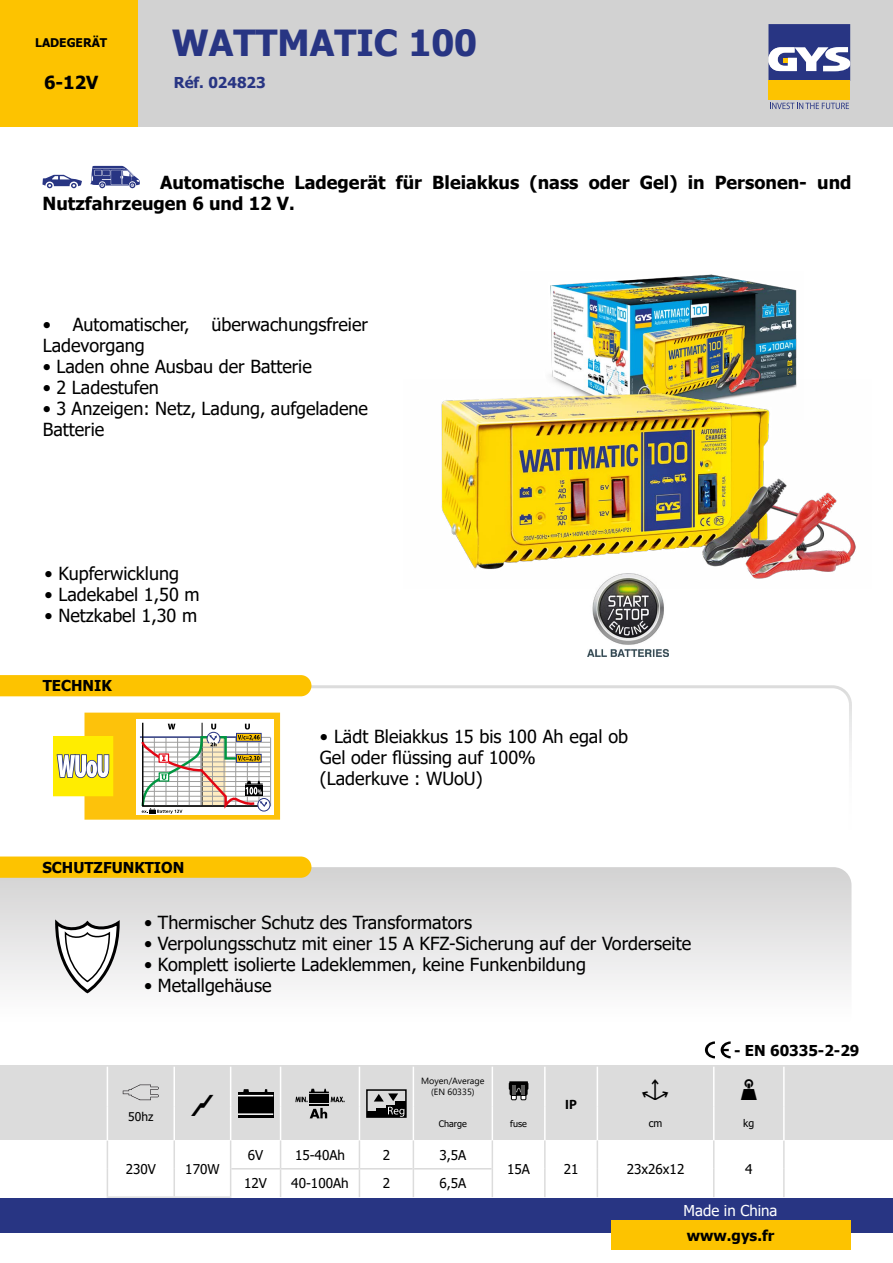
<style>
.page{position:relative;width:893px;height:1263px;background:#fff}
.page>*{position:absolute;margin:0;border:0;box-sizing:border-box;transform-origin:0 0}
.t1{font:700 36px "Tahoma";color:#283583}
.t2{font:18px/21px "Tahoma";color:#000}
.t3{font:700 18px/21px "Tahoma";color:#000}
.t4{font:700 15px "Tahoma";color:#000}
.t5{font:15px "Tahoma";color:#fff}
.t6{font:700 15px "Tahoma";color:#283583}
.t7{font:13.5px "Tahoma";color:#000}
.t8{font:700 13.5px "Myriad Pro";color:#000}
.t9{font:700 12px "Tahoma";color:#000}
.t10{font:12px "Tahoma";color:#000}
.t11{font:10.5px "Tahoma";color:#000}
.t12{font:9px/10.8px "Segoe UI";color:#000;text-align:center}
.t13{font:9px "Tahoma";color:#000}
</style>
<div class="page">
<div style="left:0;top:1065px;width:893px;height:75px;background:#dcdcdc"></div>
<div style="left:137px;top:0;width:756px;height:127px;background:#d2d2d2"></div>
<div style="left:0;top:1198px;width:893px;height:34px;background:#283583"></div>
<div style="left:768px;top:81px;width:82px;height:19px;background:#fdc300"></div>
<svg style="left:768px;top:24px;width:82px;height:57px;background:#676ea1"></svg>
<svg style="left:770px;top:103px;width:79px;height:6px"></svg>
<div style="left:0;top:0;width:137px;height:127px;background:#fdc300"></div>
<div style="left:611px;top:1220px;width:239px;height:30px;background:#fdc300"></div>
<svg style="left:0;top:867px;width:851px;height:120px"></svg>
<svg style="left:0;top:685px;width:852px;height:135px"></svg>
<div style="left:0;top:675px;width:311px;height:21px;background:#fdc300"></div>
<svg style="left:0;top:856px;width:311px;height:22px;background:#fcc409"></svg>
<svg style="left:54px;top:916px;width:67px;height:78px"></svg>
<img style="left:588px;top:588px;width:80px;height:68px">
<img style="left:550px;top:274px;width:247px;height:105px">
<img style="left:441px;top:379px;width:415px;height:209px">
<div style="left:86px;top:714px;width:193px;height:104px;background:#fdc20b"></div>
<div style="left:84px;top:713px;width:196px;height:107px;border:3px solid #fdc20b"></div>
<div style="left:137px;top:719px;width:137px;height:96px;background:#fff"></div>
<hr style="left:143px;top:801px;width:127px;height:1px;background:#9d9d9c">
<hr style="left:143px;top:796px;width:127px;height:1px;background:#9d9d9c">
<hr style="left:143px;top:791px;width:127px;height:1px;background:#9d9d9c">
<hr style="left:143px;top:786px;width:127px;height:1px;background:#9d9d9c">
<hr style="left:143px;top:781px;width:127px;height:1px;background:#9d9d9c">
<hr style="left:143px;top:776px;width:127px;height:1px;background:#9d9d9c">
<hr style="left:143px;top:771px;width:127px;height:1px;background:#9d9d9c">
<hr style="left:143px;top:766px;width:127px;height:1px;background:#9d9d9c">
<hr style="left:143px;top:762px;width:127px;height:1px;background:#9d9d9c">
<hr style="left:143px;top:757px;width:127px;height:1px;background:#9d9d9c">
<hr style="left:143px;top:752px;width:127px;height:1px;background:#9d9d9c">
<hr style="left:143px;top:747px;width:127px;height:1px;background:#9d9d9c">
<hr style="left:143px;top:742px;width:127px;height:1px;background:#9d9d9c">
<hr style="left:143px;top:737px;width:127px;height:1px;background:#9d9d9c">
<hr style="left:270px;top:738px;width:1px;height:68px;background:#9d9d9c">
<div style="left:257px;top:798px;width:13px;height:13px;border:1px solid #283583;border-radius:50%"></div>
<svg style="left:140px;top:722px;width:128px;height:92px"></svg>
<div style="left:54px;top:737px;width:58px;height:58px;background:#ffed00"></div>
<div style="left:53px;top:736px;width:60px;height:60px;border:3px solid #ffed00"></div>
<svg style="left:57px;top:754px;width:52px;height:24px"></svg>
<hr style="left:174px;top:1067px;width:1px;height:39px;background:#fff">
<hr style="left:230px;top:1067px;width:1px;height:39px;background:#fff">
<hr style="left:280px;top:1067px;width:1px;height:39px;background:#fff">
<hr style="left:359px;top:1067px;width:1px;height:39px;background:#fff">
<hr style="left:413px;top:1067px;width:1px;height:39px;background:#fff">
<hr style="left:492px;top:1067px;width:1px;height:39px;background:#fff">
<hr style="left:544px;top:1067px;width:2px;height:39px;background:#fff">
<hr style="left:597px;top:1067px;width:1px;height:39px;background:#fff">
<hr style="left:713px;top:1067px;width:1px;height:39px;background:#fff">
<hr style="left:174px;top:1106px;width:1px;height:34px;background:#fff">
<hr style="left:230px;top:1106px;width:1px;height:34px;background:#fff">
<hr style="left:280px;top:1106px;width:1px;height:34px;background:#fff">
<hr style="left:359px;top:1106px;width:1px;height:34px;background:#fff">
<hr style="left:413px;top:1106px;width:1px;height:34px;background:#fff">
<hr style="left:492px;top:1106px;width:1px;height:34px;background:#fff">
<hr style="left:544px;top:1106px;width:2px;height:34px;background:#fff">
<hr style="left:597px;top:1106px;width:1px;height:34px;background:#fff">
<hr style="left:713px;top:1106px;width:1px;height:34px;background:#fff">
<svg style="left:107px;top:1140px;width:608px;height:57px"></svg>
<hr style="left:107px;top:1067px;width:1px;height:39px;background:#fff">
<hr style="left:107px;top:1106px;width:1px;height:34px;background:#fff">
<hr style="left:783px;top:1140px;width:2px;height:29px;background:#dcdcdc">
<hr style="left:783px;top:1169px;width:2px;height:28px;background:#dcdcdc">
<hr style="left:783px;top:1067px;width:2px;height:39px;background:#fff">
<hr style="left:783px;top:1106px;width:2px;height:34px;background:#fff">
<hr style="left:175px;top:1196px;width:56px;height:2px;background:#dcdcdc">
<hr style="left:107px;top:1196px;width:68px;height:2px;background:#dcdcdc">
<hr style="left:231px;top:1168px;width:50px;height:1px;background:#dadada">
<hr style="left:281px;top:1168px;width:78px;height:1px;background:#dadada">
<hr style="left:359px;top:1168px;width:54px;height:1px;background:#dadada">
<hr style="left:414px;top:1168px;width:78px;height:1px;background:#dadada">
<svg style="left:123px;top:1084px;width:36px;height:16px"></svg>
<div style="left:238px;top:1092px;width:35px;height:26px;background:#000"></div>
<hr style="left:238px;top:1113px;width:35px;height:2px;background:#fff">
<hr style="left:238px;top:1095px;width:35px;height:1px;background:#fff">
<svg style="left:243px;top:1089px;width:6px;height:3px"></svg>
<svg style="left:310px;top:1108px;width:17px;height:10px"></svg>
<hr style="left:309px;top:1104px;width:20px;height:2px;background:#000">
<div style="left:309px;top:1094px;width:20px;height:9px;background:#000"></div>
<svg style="left:295px;top:1089px;width:50px;height:13px"></svg>
<div style="left:366px;top:1089px;width:41px;height:29px;border:2px solid #000"></div>
<div style="left:367px;top:1112px;width:10px;height:5px;background:#000"></div>
<div style="left:377px;top:1108px;width:10px;height:9px;background:#000"></div>
<svg style="left:386px;top:1105px;width:9px;height:11px"></svg>
<div style="left:395px;top:1101px;width:11px;height:16px;background:#000"></div>
<svg style="left:388px;top:1107px;width:16px;height:10px"></svg>
<svg style="left:374px;top:1093px;width:24px;height:8px"></svg>
<svg style="left:509px;top:1081px;width:19px;height:19px"></svg>
<hr style="left:521px;top:1085px;width:4px;height:10px;background:#575756">
<hr style="left:512px;top:1085px;width:4px;height:10px;background:#575756">
<svg style="left:705px;top:1041px;width:10px;height:17px"></svg>
<svg style="left:721px;top:1041px;width:10px;height:17px"></svg>
<svg style="left:42px;top:175px;width:40px;height:13px"></svg>
<svg style="left:90px;top:166px;width:50px;height:22px"></svg>
<h1 class="t1" style="left:172px;top:18px;width:307px">WATTMATIC 100</h1>
<p class="t9" style="left:35px;top:34px;width:74px">LADEGERÄT</p>
<p class="t3" style="left:44px;top:73px;width:56px">6-12V</p>
<p class="t6" style="left:174px;top:72px;width:93px">Réf. 024823</p>
<p class="t3" style="left:43px;top:173px;width:810px;text-indent:118px">Automatische Ladegerät für Bleiakkus (nass oder Gel) in Personen- und<br>Nutzfahrzeugen 6 und 12 V.</p>
<p class="t2" style="left:43px;top:315px;width:327px">• Automatischer, überwachungsfreier<br>Ladevorgang</p>
<p class="t2" style="left:43px;top:357px;width:271px">• Laden ohne Ausbau der Batterie</p>
<p class="t2" style="left:43px;top:378px;width:118px">• 2 Ladestufen</p>
<p class="t2" style="left:43px;top:399px;width:327px">• 3 Anzeigen: Netz, Ladung, aufgeladene<br>Batterie</p>
<p class="t2" style="left:45px;top:564px;width:136px">• Kupferwicklung</p>
<p class="t2" style="left:45px;top:585px;width:156px">• Ladekabel 1,50 m</p>
<p class="t2" style="left:45px;top:606px;width:154px">• Netzkabel 1,30 m</p>
<p class="t4" style="left:43px;top:675px;width:71px">TECHNIK</p>
<p class="t4" style="left:42px;top:857px;width:143px">SCHUTZFUNKTION</p>
<p class="t2" style="left:320px;top:727px;width:310px">• Lädt Bleiakkus 15 bis 100 Ah egal ob<br>Gel oder flüssing auf 100% (Laderkuve : WUoU)</p>
<p class="t2" style="left:144px;top:913px;width:329px">• Thermischer Schutz des Transformators</p>
<p class="t2" style="left:144px;top:934px;width:548px">• Verpolungsschutz mit einer 15 A KFZ-Sicherung auf der Vorderseite</p>
<p class="t2" style="left:144px;top:955px;width:443px">• Komplett isolierte Ladeklemmen, keine Funkenbildung</p>
<p class="t2" style="left:144px;top:976px;width:129px">• Metallgehäuse</p>
<p class="t12" style="left:421px;top:1075px;width:65px">Moyen/Average (EN 60335)</p>
<p class="t8" style="left:565px;top:1095px;width:13px">IP</p>
<p class="t4" style="left:734px;top:1040px;width:127px">- EN 60335-2-29</p>
<p class="t10" style="left:128px;top:1109px;width:27px">50hz</p>
<p class="t7" style="left:126px;top:1160px;width:32px">230V</p>
<p class="t7" style="left:185px;top:1160px;width:36px">170W</p>
<p class="t13" style="left:439px;top:1117px;width:30px">Charge</p>
<p class="t13" style="left:510px;top:1117px;width:18px">fuse</p>
<p class="t11" style="left:649px;top:1116px;width:15px">cm</p>
<p class="t11" style="left:743px;top:1116px;width:13px">kg</p>
<p class="t7" style="left:248px;top:1146px;width:17px">6V</p>
<p class="t7" style="left:295px;top:1146px;width:52px">15-40Ah</p>
<p class="t7" style="left:383px;top:1146px;width:9px">2</p>
<p class="t7" style="left:439px;top:1146px;width:28px">3,5A</p>
<p class="t7" style="left:244px;top:1174px;width:24px">12V</p>
<p class="t7" style="left:291px;top:1174px;width:59px">40-100Ah</p>
<p class="t7" style="left:383px;top:1174px;width:9px">2</p>
<p class="t7" style="left:439px;top:1174px;width:28px">6,5A</p>
<p class="t7" style="left:507px;top:1160px;width:24px">15A</p>
<p class="t7" style="left:564px;top:1160px;width:16px">21</p>
<p class="t7" style="left:627px;top:1160px;width:59px">23x26x12</p>
<p class="t7" style="left:745px;top:1160px;width:9px">4</p>
<p class="t5" style="left:684px;top:1200px;width:95px">Made in China</p>
<p class="t4" style="left:687px;top:1225px;width:89px">www.gys.fr</p>
</div>
